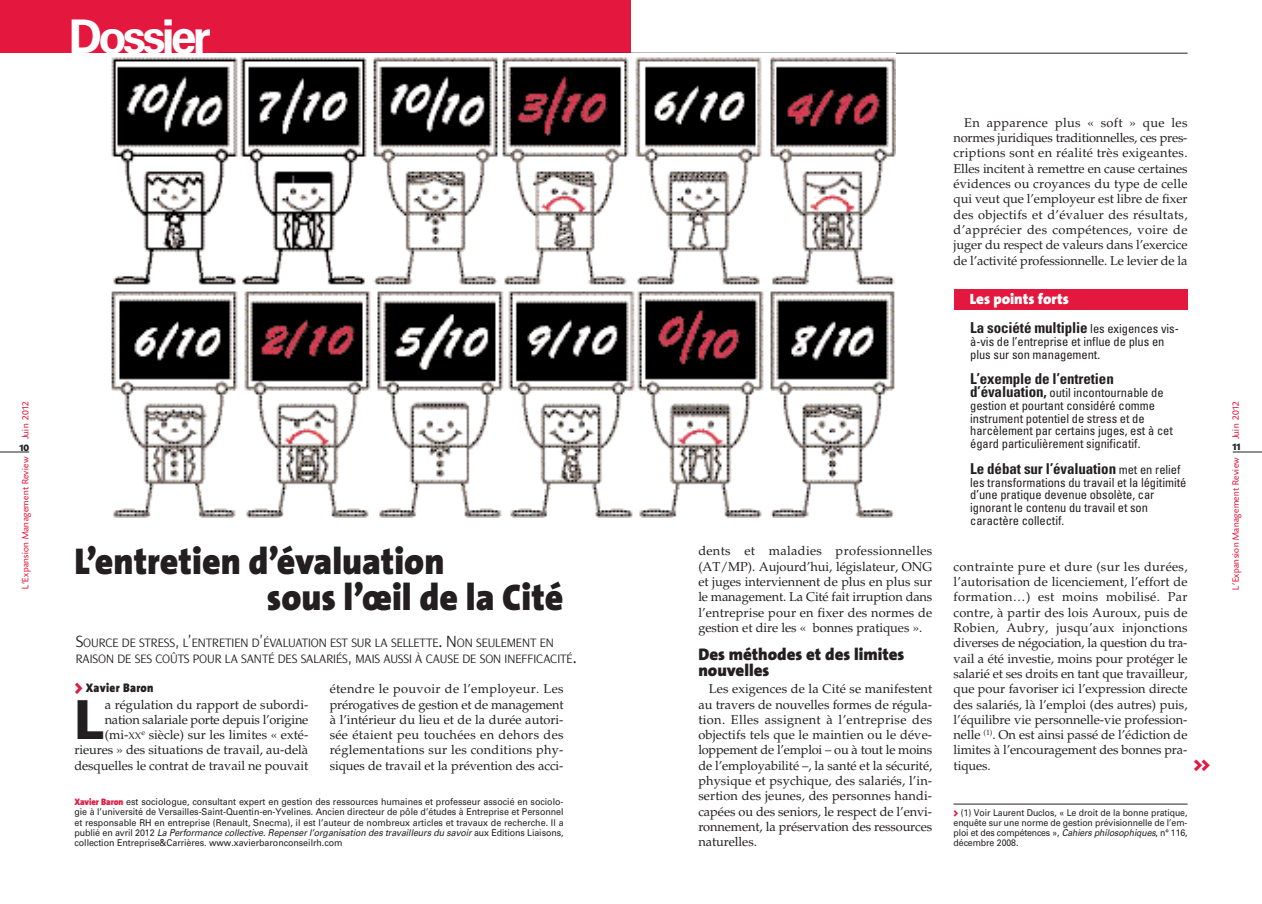
<style>
.page{position:relative;width:1262px;height:904px;background:#fff}
.page>*{position:absolute;margin:0;border:0;box-sizing:border-box;transform-origin:0 0}
.t1{font:900 53.75px "Univers LT Std";color:#231f20;scale:.9 1}
.t2{font:700 46.5px "Univers LT Std";letter-spacing:-.085em;color:#fff}
.t3{font:900 37.5px/36.2px "The Sans";color:#231f20;scale:.95 1}
.t4{font:900 18.75px "The Sans";color:#e4183e}
.t5{font:900 16.88px/16.5px "The Sans";color:#231f20}
.t6{font:700 condensed 15px "Univers LT Std";letter-spacing:-.01em;color:#231f20}
.t7{font:900 15px "The Sans";color:#fff}
.t8{font:300 13.12px/15.2px "Dialog";letter-spacing:-.01em;color:#231f20;scale:.95 1}
.t9{font:12.75px/15.2px "Palatino LT Std";letter-spacing:-.005em;color:#231f20;text-align:justify}
.t10{font:condensed 12.5px/12.8px "Univers LT Std";letter-spacing:-.005em;color:#231f20}
.t11{font:900 12.5px "The Sans";letter-spacing:.03em;color:#231f20;scale:.9 1}
.t12{font:700 10px "Today SH";color:#231f20}
.t13{font:9.75px "Today SH";letter-spacing:.05em;color:#e4183e}
.t14{font:9.38px/10px "Univers LT Std";letter-spacing:-.005em;color:#231f20;text-align:justify;scale:.95 1}
.t15{font:9.38px/10px "Univers LT Std";letter-spacing:-.005em;color:#231f20;text-align:justify;scale:.93 1}
.s1{font-size:17.5px}
.s2{font-size:18.75px;color:#e4183e}
.s3{font-size:9.62px}
.s4{font-family:"The Sans";font-weight:900;color:#e4183e}
.s5{font-style:italic}
.s6{font-weight:400;font-size:12.5px}
.s7{font-weight:700;font-size:15px}
.s8{font-family:"The Sans";font-weight:900;font-size:10.62px;color:#e4183e}
</style>
<div class="page">
<svg style="left:1232px;top:451px;width:29px;height:1px"></svg>
<div style="left:0;top:0;width:631px;height:53px;background:#e4183e"></div>
<hr style="left:218px;top:53px;width:969px;height:1px;background:#231f20">
<svg style="left:0;top:451px;width:29px;height:1px"></svg>
<div style="left:954px;top:290px;width:233px;height:20px;background:#e4183e"></div>
<img style="left:111px;top:53px;width:784px;height:464px">
<hr style="left:953px;top:803px;width:234px;height:1px;background:#231f20">
<h2 class="t2" style="left:69px;top:20px;width:143px">Dossier</h2>
<p class="t13" style="left:19px;top:439px;width:40px;rotate:-90deg">Juin 2012</p>
<p class="t13" style="left:19px;top:589px;width:134px;rotate:-90deg">L’Expansion Management Review</p>
<p class="t12" style="left:20px;top:441px;width:11px">10</p>
<h3 class="t3" style="left:267px;top:546px;width:314px;text-indent:-192px">L’entretien d’évaluation<br>sous l’œil de la Cité</h3>
<p class="t8" style="left:76px;top:635px;width:529px"><span class="s1">S</span>OURCE DE STRESS<span class="s1">,</span> L<span class="s1">’</span>ENTRETIEN D<span class="s1">’</span>ÉVALUATION EST SUR LA SELLETTE<span class="s1">. N</span>ON SEULEMENT EN<br>RAISON DE SES COÛTS POUR LA SANTÉ DES SALARIÉS<span class="s1">,</span> MAIS AUSSI À CAUSE DE SON INEFFICACITÉ<span class="s1">.</span></p>
<p class="t11" style="left:74px;top:682px;width:89px"><span class="s2">&gt;</span> Xavier Baron</p>
<h1 class="t1" style="left:74px;top:700px;width:34px">L</h1>
<p class="t9" style="left:74px;top:698px;width:235px;text-align:right">a régulation du rapport de subordi&shy;nation salariale porte depuis l’origine (mi-<span class="s3">XX</span><sup>e</sup> siècle) sur les limites « exté&shy;rieures » des situations de travail, au-delà desquelles le contrat de travail ne pouvait</p>
<p class="t9" style="left:330px;top:682px;width:235px">étendre le pouvoir de l’employeur. Les prérogatives de gestion et de management à l’intérieur du lieu et de la durée autori&shy;sée étaient peu touchées en dehors des réglementations sur les conditions phy&shy;siques de travail et la prévention des acci-</p>
<p class="t14" style="left:74px;top:798px;width:516px"><span class="s4">Xavier Baron</span> est sociologue, consultant expert en gestion des ressources humaines et professeur associé en sociolo&shy;gie à l’université de Versailles-Saint-Quentin-en-Yvelines. Ancien directeur de pôle d’études à Entreprise et Personnel et responsable RH en entreprise (Renault, Snecma), il est l’auteur de nombreux articles et travaux de recherche. Il a publié en avril 2012 <span class="s5">La Performance collective. Repenser l’organisation des travailleurs du savoir</span> aux Editions Liaisons, collection Entreprise&amp;Carrières. www.xavierbaronconseilrh.com</p>
<p class="t9" style="left:698px;top:545px;width:235px">dents et maladies professionnelles (AT/MP). Aujourd’hui, législateur, ONG et juges interviennent de plus en plus sur le management. La Cité fait irruption dans l’entreprise pour en fixer des normes de gestion et dire les « bonnes pratiques ».</p>
<h3 class="t5" style="left:698px;top:647px;width:207px">Des méthodes et des limites nouvelles</h3>
<p class="t9" style="left:698px;top:682px;width:235px;text-indent:11px">Les exigences de la Cité se manifestent au travers de nouvelles formes de régula&shy;tion. Elles assignent à l’entreprise des objectifs tels que le maintien ou le déve&shy;loppement de l’emploi – ou à tout le moins de l’employabilité –, la santé et la sécurité, physique et psychique, des salariés, l’in&shy;sertion des jeunes, des personnes handi&shy;capées ou des seniors, le respect de l’envi&shy;ronnement, la préservation des ressources naturelles.</p>
<p class="t9" style="left:953px;top:116px;width:235px;text-indent:11px">En apparence plus « soft » que les normes juridiques traditionnelles, ces pres&shy;criptions sont en réalité très exigeantes.<br>Elles incitent à remettre en cause certaines évidences ou croyances du type de celle qui veut que l’employeur est libre de fixer des objectifs et d’évaluer des résultats, d’apprécier des compétences, voire de juger du respect de valeurs dans l’exercice de l’activité professionnelle. Le levier de la</p>
<p class="t7" style="left:969px;top:292px;width:101px">Les points forts</p>
<p class="t6" style="left:970px;top:322px;width:210px">La société multiplie <span class="s6">les exigences vis-</span></p>
<p class="t10" style="left:970px;top:336px;width:196px">à-vis de l’entreprise et influe de plus en plus sur son management.</p>
<p class="t6" style="left:970px;top:373px;width:145px">L’exemple de l’entretien</p>
<p class="t10" style="left:970px;top:387px;width:204px"><span class="s7">d’évaluation,</span> outil incontournable de gestion et pourtant considéré comme instrument potentiel de stress et de harcèlement par certains juges, est à cet égard particulièrement significatif.</p>
<p class="t6" style="left:970px;top:463px;width:212px">Le débat sur l’évaluation <span class="s6">met en relief</span></p>
<p class="t10" style="left:970px;top:477px;width:218px">les transformations du travail et la légitimité d’une pratique devenue obsolète, car ignorant le contenu du travail et son caractère collectif.</p>
<p class="t9" style="left:953px;top:560px;width:235px">contrainte pure et dure (sur les durées, l’autorisation de licenciement, l’effort de formation…) est moins mobilisé. Par contre, à partir des lois Auroux, puis de Robien, Aubry, jusqu’aux injonctions diverses de négociation, la question du tra&shy;vail a été investie, moins pour protéger le salarié et ses droits en tant que travailleur, que pour favoriser ici l’expression directe des salariés, là l’emploi (des autres) puis, l’équilibre vie personnelle-vie profession&shy;nelle <sup>(1)</sup>. On est ainsi passé de l’édiction de limites à l’encouragement des bonnes pra&shy;tiques.</p>
<h3 class="t4" style="left:1193px;top:756px;width:19px">&gt;&gt;</h3>
<p class="t15" style="left:953px;top:808px;width:253px"><span class="s8">&gt;</span> (1) Voir Laurent Duclos, « Le droit de la bonne pratique, enquête sur une norme de gestion prévisionnelle de l’em&shy;ploi et des compétences », <span class="s5">Cahiers philosophiques</span>, n° 116, décembre 2008.</p>
<p class="t13" style="left:1229px;top:439px;width:40px;rotate:-90deg">Juin 2012</p>
<p class="t13" style="left:1229px;top:589px;width:134px;rotate:-90deg">L’Expansion Management Review</p>
<p class="t12" style="left:1232px;top:441px;width:9px">11</p>
</div>
